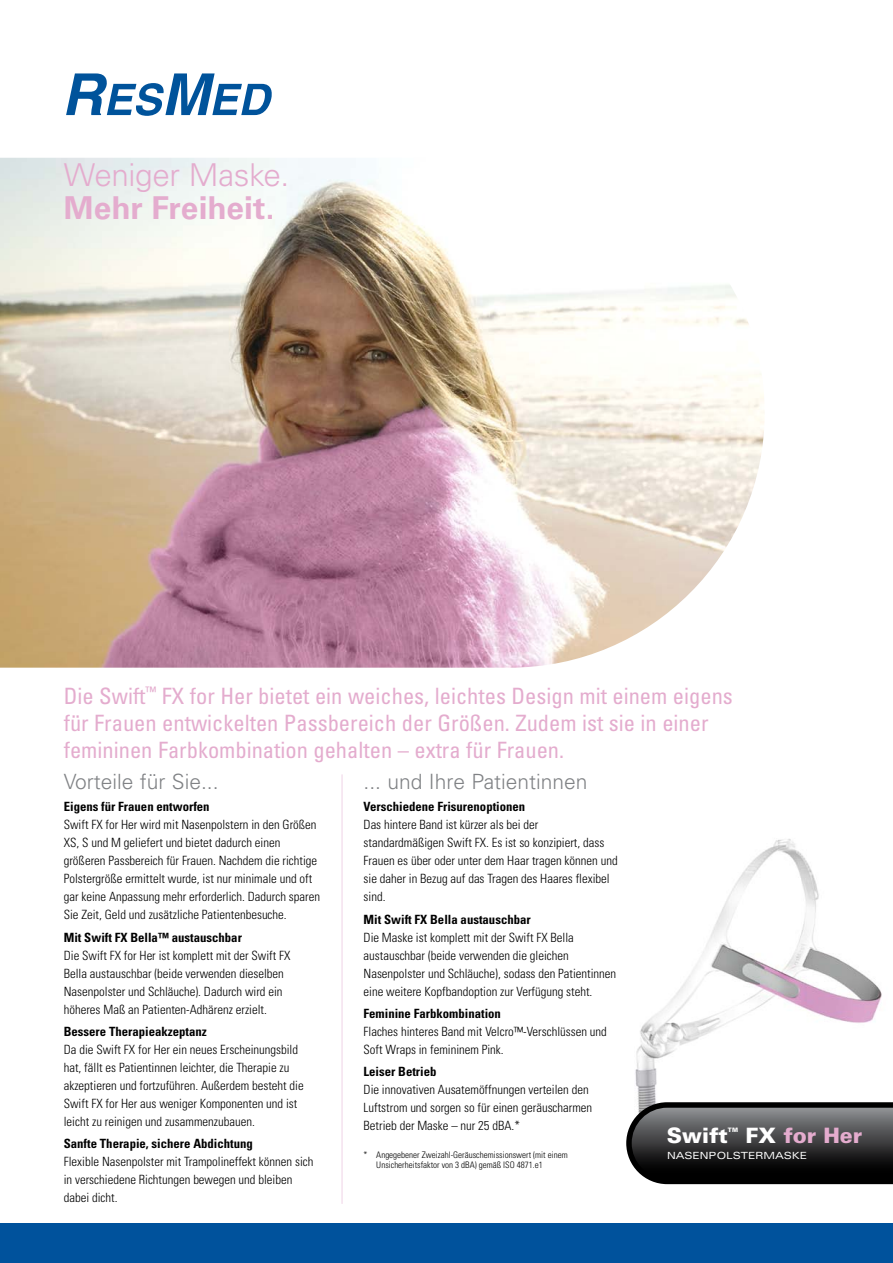
<style>
.page{position:relative;width:893px;height:1263px;background:#fff}
.page>*{position:absolute;margin:0;border:0;box-sizing:border-box;transform-origin:0 0}
.t1{font:300 31.5px "Univers LT Std";letter-spacing:-.015em;color:#e4acce}
.t2{font:700 31.5px "Univers LT Std";letter-spacing:.005em;color:#e4acce}
.t3{font:condensed 22.5px/27px "Univers LT Std";color:#e4acce}
.t4{font:900 21.3px "Univers LT Std";color:#fff}
.t5{font:300 21px "Univers LT Std";color:#808285}
.t6{font:300 condensed 12.75px/18px "Univers LT Std";color:#000}
.t7{font:700 condensed 12.75px "Univers LT Std";color:#000}
.t8{font:expanded 9.9px "Univers LT Std";color:#fff}
.t9{font:300 condensed 9px/10.5px "Univers LT Std";color:#000}
.t10{font:900 6px "Univers LT Std";color:#fff}
.s1{color:#e4acce}
</style>
<div class="page">
<img style="left:635px;top:839px;width:247px;height:263px">
<div style="left:0;top:1223px;width:893px;height:40px;background:#00529c"></div>
<img style="left:0;top:158px;width:765px;height:510px">
<svg style="left:66px;top:73px;width:206px;height:43px"></svg>
<svg style="left:626px;top:1102px;width:267px;height:82px;background:#3a3b3c"></svg>
<hr style="left:342px;top:774px;width:1px;height:430px;background:#efd3e6">
<h1 class="t1" style="left:64px;top:156px;width:227px">Weniger Maske.</h1>
<h1 class="t2" style="left:64px;top:190px;width:212px">Mehr Freiheit.</h1>
<h2 class="t3" style="left:64px;top:682px;width:671px">Die Swift<sup>™</sup> FX for Her bietet ein weiches, leichtes Design mit einem eigens für Frauen entwickelten Passbereich der Größen. Zudem ist sie in einer femininen Farbkombination gehalten – extra für Frauen.</h2>
<h3 class="t5" style="left:64px;top:769px;width:156px">Vorteile für Sie...</h3>
<p class="t7" style="left:64px;top:799px;width:147px">Eigens für Frauen entworfen</p>
<p class="t6" style="left:64px;top:816px;width:258px">Swift FX for Her wird mit Nasenpolstern in den Größen XS, S und M geliefert und bietet dadurch einen größeren Passbereich für Frauen. Nachdem die richtige Polstergröße ermittelt wurde, ist nur minimale und oft gar keine Anpassung mehr erforderlich. Dadurch sparen Sie Zeit, Geld und zusätzliche Patientenbesuche.</p>
<p class="t7" style="left:64px;top:929px;width:180px">Mit Swift FX Bella™ austauschbar</p>
<p class="t6" style="left:64px;top:946px;width:228px">Die Swift FX for Her ist komplett mit der Swift FX Bella austauschbar (beide verwenden dieselben Nasenpolster und Schläuche). Dadurch wird ein höheres Maß an Patienten-Adhärenz erzielt.</p>
<p class="t7" style="left:64px;top:1023px;width:145px">Bessere Therapieakzeptanz</p>
<p class="t6" style="left:64px;top:1040px;width:241px">Da die Swift FX for Her ein neues Erscheinungsbild hat, fällt es Patientinnen leichter, die Therapie zu akzeptieren und fortzuführen. Außerdem besteht die Swift FX for Her aus weniger Komponenten und ist leicht zu reinigen und zusammenzubauen.</p>
<p class="t7" style="left:64px;top:1136px;width:191px">Sanfte Therapie, sichere Abdichtung</p>
<p class="t6" style="left:64px;top:1153px;width:251px">Flexible Nasenpolster mit Trampolineffekt können sich in verschiedene Richtungen bewegen und bleiben dabei dicht.</p>
<h3 class="t5" style="left:364px;top:769px;width:226px">... und Ihre Patientinnen</h3>
<p class="t7" style="left:364px;top:799px;width:163px">Verschiedene Frisurenoptionen</p>
<p class="t6" style="left:364px;top:816px;width:256px">Das hintere Band ist kürzer als bei der standardmäßigen Swift FX. Es ist so konzipiert, dass Frauen es über oder unter dem Haar tragen können und sie daher in Bezug auf das Tragen des Haares flexibel sind.</p>
<p class="t7" style="left:364px;top:911px;width:169px">Mit Swift FX Bella austauschbar</p>
<p class="t6" style="left:364px;top:928px;width:254px">Die Maske ist komplett mit der Swift FX Bella austauschbar (beide verwenden die gleichen Nasenpolster und Schläuche), sodass den Patientinnen eine weitere Kopfbandoption zur Verfügung steht.</p>
<p class="t7" style="left:364px;top:1005px;width:139px">Feminine Farbkombination</p>
<p class="t6" style="left:364px;top:1022px;width:245px">Flaches hinteres Band mit Velcro™-Verschlüssen und<br>Soft Wraps in femininem Pink.</p>
<p class="t7" style="left:364px;top:1064px;width:74px">Leiser Betrieb</p>
<p class="t6" style="left:364px;top:1080px;width:230px">Die innovativen Ausatemöffnungen verteilen den<br>Luftstrom und sorgen so für einen geräuscharmen<br>Betrieb der Maske – nur 25 dBA.*</p>
<p class="t9" style="left:376px;top:1149px;width:193px;text-indent:-13px">* Angegebener Zweizahl-Geräuschemissionswert (mit einem<br>Unsicherheitsfaktor von 3 dBA) gemäß ISO 4871.e1</p>
<h3 class="t4" style="left:667px;top:1122px;width:197px">Swift FX <span class="s1">for Her</span></h3>
<p class="t10" style="left:728px;top:1126px;width:12px">TM</p>
<p class="t8" style="left:667px;top:1149px;width:142px">NASENPOLSTERMASKE</p>
</div>
